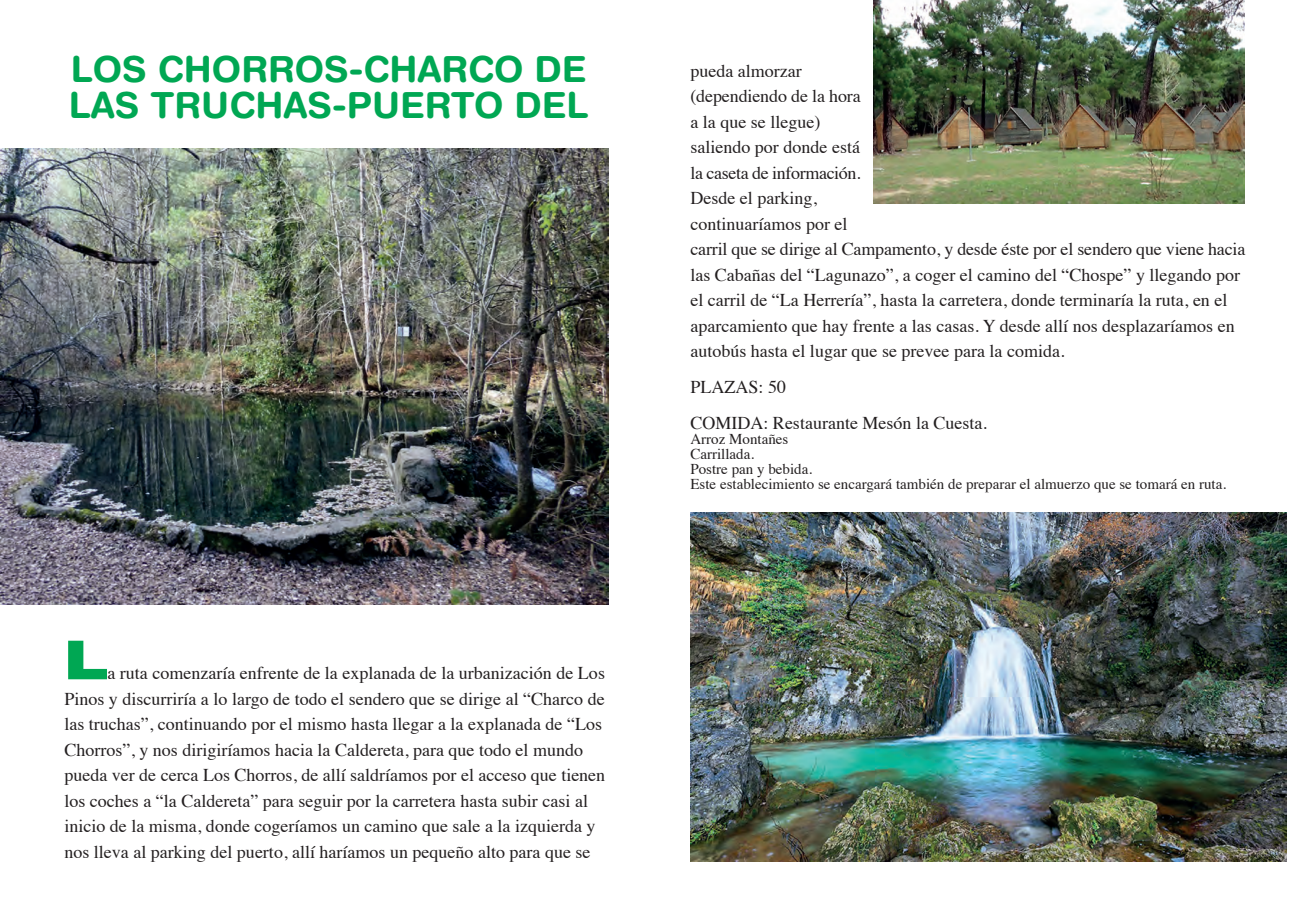
<style>
.page{position:relative;width:1289px;height:919px;background:#fff}
.page>*{position:absolute;margin:0;border:0;box-sizing:border-box;transform-origin:0 0}
.t1{font:900 expanded 54px "Helvetica Neue";color:#00a753}
.t2{font:700 36px/36px "Helvetica Rounded";color:#00a753}
.t3{font:18px/25.5px "Times";color:#231f20}
.t4{font:15px/15px "Times";color:#231f20}
</style>
<div class="page">
<img style="left:0;top:148px;width:608px;height:457px">
<img style="left:690px;top:512px;width:596px;height:349px">
<img style="left:873px;top:0;width:371px;height:204px">
<h2 class="t2" style="left:69px;top:54px;width:521px">LOS CHORROS-CHARCO DE<br>LAS TRUCHAS-PUERTO DEL</h2>
<p class="t3" style="left:690px;top:59px;width:556px">pueda almorzar<br>(dependiendo de la hora<br>a la que se llegue)<br>saliendo por donde está<br>la caseta de información.<br>Desde el parking,<br>continuaríamos por el<br>carril que se dirige al Campamento, y desde éste por el sendero que viene hacia las Cabañas del “Lagunazo”, a coger el camino del “Chospe” y llegando por el carril de “La Herrería”, hasta la carretera, donde terminaría la ruta, en el aparcamiento que hay frente a las casas. Y desde allí nos desplazaríamos en autobús hasta el lugar que se prevee para la comida.</p>
<p class="t3" style="left:690px;top:371px;width:298px;line-height:36px">PLAZAS: 50<br>COMIDA: Restaurante Mesón la Cuesta.</p>
<p class="t4" style="left:690px;top:433px;width:537px">Arroz Montañes<br>Carrillada.<br>Postre pan y bebida.<br>Este establecimiento se encargará también de preparar el almuerzo que se tomará en ruta.</p>
<h1 class="t1" style="left:64px;top:639px;width:44px">L</h1>
<p class="t3" style="left:64px;top:662px;width:542px;text-indent:43px">a ruta comenzaría enfrente de la explanada de la urbanización de Los Pinos y discurriría a lo largo de todo el sendero que se dirige al “Charco de las truchas”, continuando por el mismo hasta llegar a la explanada de “Los Chorros”, y nos dirigiríamos hacia la Caldereta, para que todo el mundo pueda ver de cerca Los Chorros, de allí saldríamos por el acceso que tienen los coches a “la Caldereta” para seguir por la carretera hasta subir casi al inicio de la misma, donde cogeríamos un camino que sale a la izquierda y nos lleva al parking del puerto, allí haríamos un pequeño alto para que se</p>
</div>
